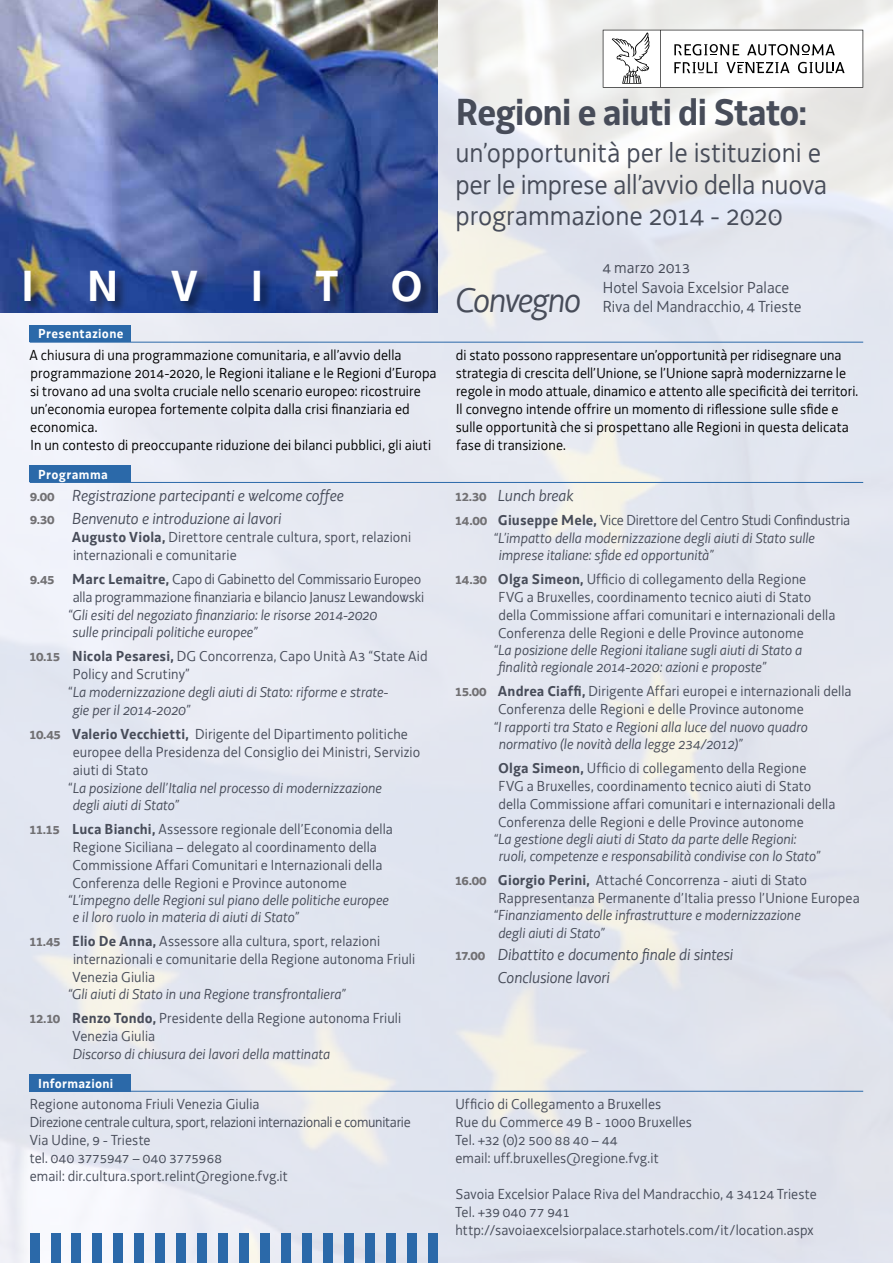
<style>
.page{position:relative;width:893px;height:1263px;background:#fff}
.page>*{position:absolute;margin:0;border:0;box-sizing:border-box;transform-origin:0 0}
.t1{font:700 45px "Decima WE";letter-spacing:1.17em;color:#fff}
.t2{font:700 39px "Decima WE";letter-spacing:-.035em;color:#474c59}
.t3{font:italic 36px "Decima WE";letter-spacing:-.035em;color:#474c59}
.t4{font:28.5px/31.5px "Decima WE";color:#474c59}
.t5{font:italic 16.5px/22.8px "Decima WE";color:#474c59}
.t6{font:16.5px/19.5px "Decima WE";letter-spacing:.005em;color:#474c59}
.t7{font:15px/18px "Decima WE";letter-spacing:.005em;color:#474c59}
.t8{font:italic 15px/17.2px "Decima WE";letter-spacing:.005em;color:#474c59}
.t9{font:15px/18px "Decima WE";letter-spacing:.005em;color:#000}
.t10{font:15px/17.7px "Decima WE";letter-spacing:-.015em;color:#474c59}
.t11{font:700 13.5px "Decima WE";letter-spacing:.025em;color:#fff}
.s1{font-weight:700;font-style:normal;font-size:15px;color:#717073}
.s2{font-weight:700}
.s3{font-weight:700;color:#717073}
.s4{font-style:italic}
.s5{font-style:normal}
.s6{font-weight:700;font-style:normal;color:#717073}
.s7{font-weight:700;font-style:normal}
</style>
<div class="page">
<img style="left:0;top:0;width:893px;height:1263px">
<div style="left:72px;top:1233px;width:9px;height:30px;background:#2b69a9"></div>
<div style="left:93px;top:1233px;width:9px;height:30px;background:#2b69a9"></div>
<div style="left:114px;top:1233px;width:9px;height:30px;background:#2b69a9"></div>
<div style="left:135px;top:1233px;width:9px;height:30px;background:#2b69a9"></div>
<div style="left:155px;top:1233px;width:10px;height:30px;background:#2b69a9"></div>
<div style="left:176px;top:1233px;width:10px;height:30px;background:#2b69a9"></div>
<div style="left:197px;top:1233px;width:10px;height:30px;background:#2b69a9"></div>
<div style="left:218px;top:1233px;width:10px;height:30px;background:#2b69a9"></div>
<div style="left:239px;top:1233px;width:10px;height:30px;background:#2b69a9"></div>
<div style="left:51px;top:1233px;width:9px;height:30px;background:#2b69a9"></div>
<div style="left:30px;top:1233px;width:9px;height:30px;background:#2b69a9"></div>
<hr style="left:30px;top:482px;width:833px;height:1px;background:#2b69a9">
<div style="left:30px;top:466px;width:101px;height:16px;background:#2b69a9"></div>
<hr style="left:30px;top:1091px;width:833px;height:1px;background:#2b69a9">
<div style="left:30px;top:1074px;width:101px;height:17px;background:#2b69a9"></div>
<img style="left:0;top:0;width:438px;height:313px">
<div style="left:22px;top:269px;width:412px;height:47px;background:#000;opacity:.54"></div>
<svg style="left:603px;top:30px;width:260px;height:58px"></svg>
<div style="left:260px;top:1233px;width:10px;height:30px;background:#2b69a9"></div>
<div style="left:281px;top:1233px;width:10px;height:30px;background:#2b69a9"></div>
<div style="left:302px;top:1233px;width:10px;height:30px;background:#2b69a9"></div>
<div style="left:323px;top:1233px;width:10px;height:30px;background:#2b69a9"></div>
<div style="left:344px;top:1233px;width:10px;height:30px;background:#2b69a9"></div>
<div style="left:365px;top:1233px;width:10px;height:30px;background:#2b69a9"></div>
<div style="left:386px;top:1233px;width:10px;height:30px;background:#2b69a9"></div>
<div style="left:407px;top:1233px;width:10px;height:30px;background:#2b69a9"></div>
<div style="left:428px;top:1233px;width:10px;height:30px;background:#2b69a9"></div>
<hr style="left:30px;top:342px;width:833px;height:1px;background:#2b69a9">
<div style="left:30px;top:325px;width:101px;height:17px;background:#2b69a9"></div>
<h2 class="t2" style="left:455px;top:88px;width:353px">Regioni e aiuti di Stato:</h2>
<h1 class="t1" style="left:21px;top:259px;width:403px">INVITO</h1>
<p class="t11" style="left:38px;top:326px;width:87px">Presentazione</p>
<h3 class="t4" style="left:455px;top:137px;width:373px">un’opportunità per le istituzioni e per le imprese all’avvio della nuova programmazione 2014 - 2020</h3>
<h3 class="t3" style="left:455px;top:278px;width:127px">Convegno</h3>
<p class="t6" style="left:603px;top:258px;width:200px">4 marzo 2013<br>Hotel Savoia Excelsior Palace<br>Riva del Mandracchio, 4 Trieste</p>
<p class="t9" style="left:29px;top:346px;width:409px">A chiusura di una programmazione comunitaria, e all’avvio della programmazione 2014-2020, le Regioni italiane e le Regioni d’Europa si trovano ad una svolta cruciale nello scenario europeo: ricostruire un’economia europea fortemente colpita dalla crisi finanziaria ed economica.<br>In un contesto di preoccupante riduzione dei bilanci pubblici, gli aiuti</p>
<p class="t9" style="left:456px;top:346px;width:404px">di stato possono rappresentare un’opportunità per ridisegnare una strategia di crescita dell’Unione, se l’Unione saprà modernizzarne le regole in modo attuale, dinamico e attento alle specificità dei territori.<br>Il convegno intende offrire un momento di riflessione sulle sfide e sulle opportunità che si prospettano alle Regioni in questa delicata fase di transizione.</p>
<p class="t11" style="left:38px;top:466px;width:71px">Programma</p>
<p class="t5" style="left:30px;top:484px;width:315px"><span class="s1">9.00</span> Registrazione partecipanti e welcome coffee<br><span class="s1">9.30</span> Benvenuto e introduzione ai lavori</p>
<p class="t7" style="left:72px;top:528px;width:341px"><span class="s2">Augusto Viola,</span> Direttore centrale cultura, sport, relazioni internazionali e comunitarie</p>
<p class="t10" style="left:68px;top:570px;width:357px;text-indent:-38px"><span class="s3">9.45</span> <span class="s2">Marc Lemaitre,</span> Capo di Gabinetto del Commissario Europeo alla programmazione finanziaria e bilancio Janusz Lewandowski “<span class="s4">Gli esiti del negoziato finanziario: le risorse 2014-2020<br>sulle principali politiche europee”</span></p>
<p class="t7" style="left:29px;top:647px;width:400px"><span class="s3">10.15</span> <span class="s2">Nicola Pesaresi,</span> DG Concorrenza, Capo Unità A3 “State Aid</p>
<p class="t7" style="left:73px;top:665px;width:119px">Policy and Scrutiny”</p>
<p class="t8" style="left:68px;top:683px;width:321px"><span class="s5">“</span>La modernizzazione degli aiuti di Stato: riforme e strate-</p>
<p class="t8" style="left:73px;top:701px;width:120px">gie per il 2014-2020”</p>
<p class="t7" style="left:68px;top:725px;width:354px;text-indent:-39px"><span class="s3">10.45</span> <span class="s2">Valerio Vecchietti,</span> Dirigente del Dipartimento politiche europee della Presidenza del Consiglio dei Ministri, Servizio aiuti di Stato<br>“<span class="s4">La posizione dell’Italia nel processo di modernizzazione<br>degli aiuti di Stato”</span></p>
<p class="t7" style="left:72px;top:820px;width:322px;text-indent:-43px"><span class="s3">11.15</span> <span class="s2">Luca Bianchi,</span> Assessore regionale dell’Economia della Regione Siciliana – delegato al coordinamento della Commissione Affari Comunitari e Internazionali della Conferenza delle Regioni e Province autonome</p>
<p class="t8" style="left:73px;top:891px;width:318px;text-indent:-5px">“L’impegno delle Regioni sul piano delle politiche europee e il loro ruolo in materia di aiuti di Stato”</p>
<p class="t7" style="left:73px;top:932px;width:344px;text-indent:-43px"><span class="s3">11.45</span> <span class="s2">Elio De Anna,</span> Assessore alla cultura, sport, relazioni internazionali e comunitarie della Regione autonoma Friuli<br>Venezia Giulia</p>
<p class="t8" style="left:29px;top:982px;width:373px;line-height:24px;text-indent:38px">“Gli aiuti di Stato in una Regione transfrontaliera”<br><span class="s6">12.10</span> <span class="s7">Renzo Tondo,</span> <span class="s5">Presidente della Regione autonoma Friuli</span></p>
<p class="t7" style="left:73px;top:1027px;width:84px">Venezia Giulia</p>
<p class="t8" style="left:73px;top:1045px;width:259px">Discorso di chiusura dei lavori della mattinata</p>
<p class="t11" style="left:38px;top:1075px;width:76px">Informazioni</p>
<p class="t5" style="left:455px;top:484px;width:120px"><span class="s1">12.30</span> Lunch break</p>
<p class="t10" style="left:455px;top:512px;width:397px"><span class="s3">14.00</span> <span class="s2">Giuseppe Mele,</span> Vice Direttore del Centro Studi Confindustria</p>
<p class="t8" style="left:493px;top:529px;width:323px">“L’impatto della modernizzazione degli aiuti di Stato sulle</p>
<p class="t8" style="left:499px;top:546px;width:217px">imprese italiane: sfide ed opportunità”</p>
<p class="t7" style="left:498px;top:570px;width:339px;text-indent:-43px"><span class="s3">14.30</span> <span class="s2">Olga Simeon,</span> Ufficio di collegamento della Regione<br>FVG a Bruxelles, coordinamento tecnico aiuti di Stato della Commissione affari comunitari e internazionali della Conferenza delle Regioni e delle Province autonome</p>
<p class="t8" style="left:498px;top:641px;width:305px;text-indent:-5px">“La posizione delle Regioni italiane sugli aiuti di Stato a finalità regionale 2014-2020: azioni e proposte”</p>
<p class="t7" style="left:455px;top:682px;width:398px;text-align:center"><span class="s3">15.00</span> <span class="s2">Andrea Ciaffi,</span> Dirigente Affari europei e internazionali della<br>Conferenza delle Regioni e delle Province autonome</p>
<p class="t8" style="left:499px;top:718px;width:311px;text-indent:-5px">“I rapporti tra Stato e Regioni alla luce del nuovo quadro normativo (le novità della legge 234/2012)”</p>
<p class="t7" style="left:498px;top:759px;width:339px"><span class="s2">Olga Simeon,</span> Ufficio di collegamento della Regione FVG a Bruxelles, coordinamento tecnico aiuti di Stato della Commissione affari comunitari e internazionali della Conferenza delle Regioni e delle Province autonome</p>
<p class="t8" style="left:499px;top:830px;width:324px;text-indent:-5px">“La gestione degli aiuti di Stato da parte delle Regioni: ruoli, competenze e responsabilità condivise con lo Stato”</p>
<p class="t7" style="left:499px;top:871px;width:363px;text-indent:-44px"><span class="s3">16.00</span> <span class="s2">Giorgio Perini,</span> Attaché Concorrenza - aiuti di Stato<br>Rappresentanza Permanente d’Italia presso l’Unione Europea</p>
<p class="t8" style="left:498px;top:906px;width:304px;text-indent:-5px">“Finanziamento delle infrastrutture e modernizzazione degli aiuti di Stato”</p>
<p class="t5" style="left:498px;top:943px;width:237px;text-indent:-43px"><span class="s1">17.00</span> Dibattito e documento finale di sintesi<br>Conclusione lavori</p>
<p class="t7" style="left:30px;top:1095px;width:382px">Regione autonoma Friuli Venezia Giulia<br>Direzione centrale cultura, sport, relazioni internazionali e comunitarie Via Udine, 9 - Trieste<br>tel. 040 3775947 – 040 3775968<br>email: dir.cultura.sport.relint@regione.fvg.it</p>
<p class="t7" style="left:455px;top:1095px;width:238px">Ufficio di Collegamento a Bruxelles<br>Rue du Commerce 49 B - 1000 Bruxelles Tel. +32 (0)2 500 88 40 – 44<br>email: uff.bruxelles@regione.fvg.it</p>
<p class="t7" style="left:455px;top:1185px;width:363px">Savoia Excelsior Palace Riva del Mandracchio, 4 34124 Trieste<br>Tel. +39 040 77 941 http://savoiaexcelsiorpalace.starhotels.com/it/location.aspx</p>
</div>
